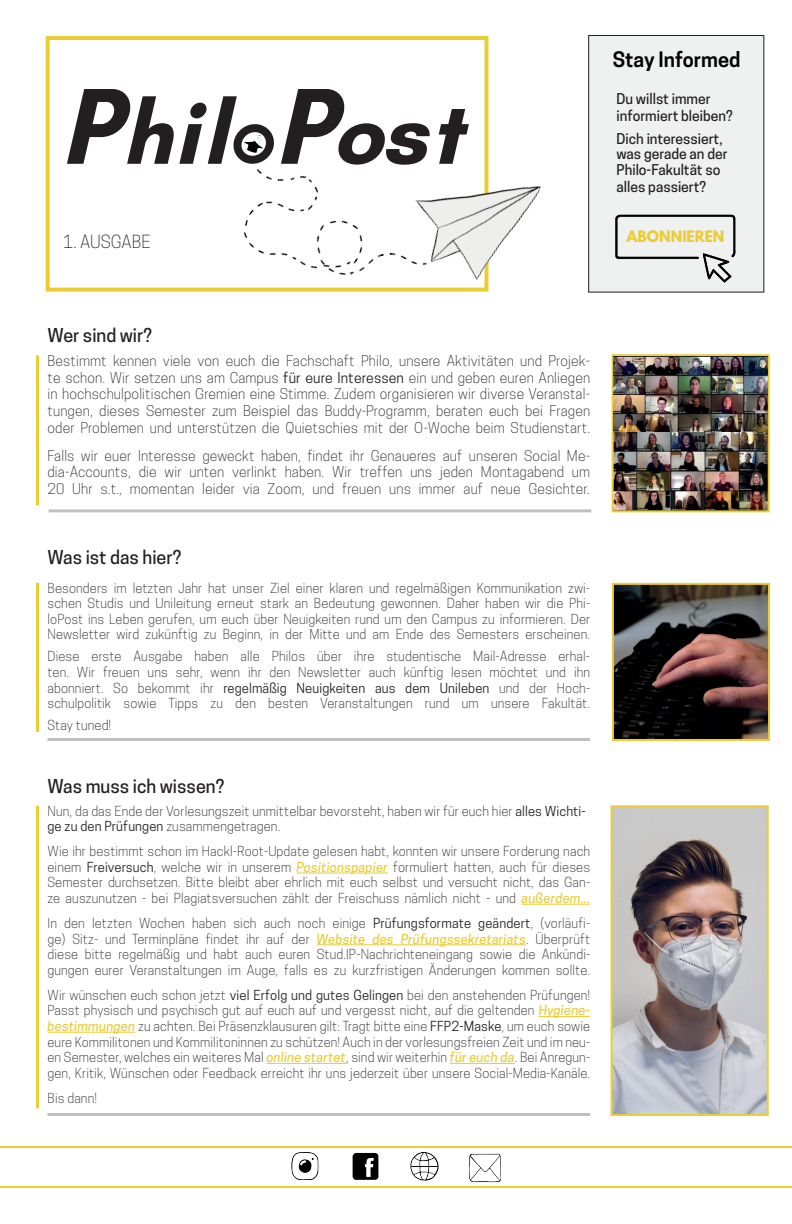
<style>
.page{position:relative;width:792px;height:1224px;background:#fff}
.page>*{position:absolute;margin:0;border:0;box-sizing:border-box;transform-origin:0 0}
.t1{font:italic 700 110px "Glacial Indifference";color:#231f20}
.t2{font:italic 700 90px "Glacial Indifference";color:#231f20}
.t3{font:600 20px "Cooper Hewitt";color:#000}
.t4{font:500 18px "Cooper Hewitt";color:#231f20}
.t5{font:300 17px "Cooper Hewitt";color:#231f20}
.t6{font:300 14px/16.8px "Cooper Hewitt";letter-spacing:.01em;color:#231f20;text-align:justify}
.t7{font:500 14px/16.8px "Cooper Hewitt";color:#231f20}
.t8{font:700 14px "League Spartan";color:#eacc33}
.t9{font:300 13px/15.6px "Cooper Hewitt";letter-spacing:.01em;color:#231f20;text-align:justify}
.s1{font-size:110px}
.s2{font-weight:400}
.s3{font-weight:500;font-style:italic;color:#eacc33}
</style>
<div class="page">
<svg style="left:0;top:1146px;width:792px;height:42px"></svg>
<div style="left:46px;top:36px;width:442px;height:256px;border:4px solid #eacc33"></div>
<div style="left:589px;top:36px;width:175px;height:256px;background:#eff0f0"></div>
<div style="left:588px;top:35px;width:176px;height:258px;border:1px solid #231f20"></div>
<svg style="left:233px;top:124px;width:41px;height:40px"></svg>
<img style="left:243px;top:134px;width:22px;height:22px">
<img style="left:615px;top:586px;width:152px;height:152px">
<div style="left:612px;top:583px;width:158px;height:158px;border:2px solid #ebcd35"></div>
<img style="left:615px;top:357px;width:152px;height:152px">
<div style="left:612px;top:354px;width:158px;height:158px;border:2px solid #ebcd35"></div>
<img style="left:614px;top:808px;width:152px;height:305px">
<div style="left:611px;top:805px;width:158px;height:311px;border:2px solid #ebcd35"></div>
<hr style="left:49px;top:509px;width:542px;height:3px;background:#bfc1c1">
<hr style="left:36px;top:355px;width:3px;height:150px;background:#eacc33">
<hr style="left:48px;top:1113px;width:542px;height:3px;background:#bfc1c1">
<hr style="left:36px;top:806px;width:3px;height:302px;background:#eacc33">
<hr style="left:297px;top:873px;width:91px;height:1px;background:#eacc33">
<hr style="left:521px;top:904px;width:69px;height:1px;background:#eacc33">
<hr style="left:317px;top:945px;width:209px;height:1px;background:#eacc33">
<hr style="left:539px;top:1016px;width:51px;height:1px;background:#eacc33">
<hr style="left:48px;top:1032px;width:87px;height:1px;background:#eacc33">
<hr style="left:266px;top:1063px;width:80px;height:1px;background:#eacc33">
<hr style="left:450px;top:1063px;width:65px;height:1px;background:#eacc33">
<img style="left:385px;top:144px;width:156px;height:148px">
<img style="left:360px;top:241px;width:71px;height:41px">
<img style="left:314px;top:265px;width:46px;height:23px">
<img style="left:319px;top:220px;width:29px;height:18px">
<img style="left:333px;top:225px;width:42px;height:42px">
<img style="left:304px;top:240px;width:24px;height:36px">
<img style="left:249px;top:242px;width:55px;height:23px">
<img style="left:243px;top:202px;width:19px;height:37px">
<img style="left:262px;top:201px;width:28px;height:10px">
<img style="left:290px;top:198px;width:27px;height:14px">
<img style="left:310px;top:179px;width:9px;height:19px">
<img style="left:290px;top:175px;width:20px;height:7px">
<img style="left:251px;top:159px;width:33px;height:22px">
<img style="left:348px;top:1149px;width:35px;height:36px">
<img style="left:288px;top:1149px;width:36px;height:36px">
<img style="left:407px;top:1149px;width:35px;height:36px">
<img style="left:467px;top:1149px;width:37px;height:36px">
<img style="left:615px;top:214px;width:121px;height:69px">
<hr style="left:47px;top:738px;width:543px;height:3px;background:#bfc1c1">
<hr style="left:36px;top:583px;width:3px;height:149px;background:#eacc33">
<h1 class="t1" style="left:60px;top:58px;width:92px">P</h1>
<h2 class="t2" style="left:122px;top:77px;width:367px">hil <span class="s1">P</span>ost</h2>
<h3 class="t5" style="left:63px;top:231px;width:89px">1. AUSGABE</h3>
<h3 class="t3" style="left:613px;top:48px;width:129px">Stay Informed</h3>
<p class="t7" style="left:617px;top:90px;width:118px">Du willst immer informiert bleiben?</p>
<p class="t7" style="left:617px;top:131px;width:113px;line-height:15px">Dich interessiert, was gerade an der</p>
<p class="t7" style="left:617px;top:162px;width:105px">Philo-Fakultät so</p>
<p class="t7" style="left:617px;top:179px;width:91px">alles passiert?</p>
<p class="t8" style="left:627px;top:225px;width:99px">ABONNIEREN</p>
<h3 class="t4" style="left:48px;top:324px;width:106px">Wer sind wir?</h3>
<p class="t6" style="left:48px;top:352px;width:544px">Bestimmt kennen viele von euch die Fachschaft Philo, unsere Aktivitäten und Projek&shy;te schon. Wir setzen uns am Campus <span class="s2">für eure Interessen</span> ein und geben euren Anliegen in hochschulpolitischen Gremien eine Stimme. Zudem organisieren wir diverse Veranstal&shy;tungen, dieses Semester zum Beispiel das Buddy-Programm, beraten euch bei Fragen oder Problemen und unterstützen die Quietschies mit der O-Woche beim Studienstart.</p>
<p class="t6" style="left:48px;top:448px;width:544px;line-height:16.4px">Falls wir euer Interesse geweckt haben, findet ihr Genaueres auf unseren Social Me&shy;dia-Accounts, die wir unten verlinkt haben. Wir treffen uns jeden Montagabend um 20 Uhr s.t., momentan leider via Zoom, und freuen uns immer auf neue Gesichter.</p>
<h3 class="t4" style="left:47px;top:547px;width:135px">Was ist das hier?</h3>
<p class="t9" style="left:47px;top:580px;width:544px">Besonders im letzten Jahr hat unser Ziel einer klaren und regelmäßigen Kommunikation zwi&shy;schen Studis und Unileitung erneut stark an Bedeutung gewonnen. Daher haben wir die Phi&shy;loPost ins Leben gerufen, um euch über Neuigkeiten rund um den Campus zu informieren. Der Newsletter wird zukünftig zu Beginn, in der Mitte und am Ende des Semesters erscheinen.</p>
<p class="t9" style="left:47px;top:649px;width:544px">Diese erste Ausgabe haben alle Philos über ihre studentische Mail-Adresse erhal&shy;ten. Wir freuen uns sehr, wenn ihr den Newsletter auch künftig lesen möchtet und ihn abonniert. So bekommt ihr <span class="s2">regelmäßig Neuigkeiten aus dem Unileben</span> und der Hoch&shy;schulpolitik sowie Tipps zu den besten Veranstaltungen rund um unsere Fakultät.</p>
<p class="t9" style="left:47px;top:718px;width:65px">Stay tuned!</p>
<h3 class="t4" style="left:48px;top:775px;width:178px">Was muss ich wissen?</h3>
<p class="t9" style="left:48px;top:803px;width:540px">Nun, da das Ende der Vorlesungszeit unmittelbar bevorsteht, haben wir für euch hier <span class="s2">alles Wichti&shy;ge zu den Prüfungen</span> zusammengetragen.</p>
<p class="t9" style="left:48px;top:844px;width:544px">Wie ihr bestimmt schon im Hackl-Root-Update gelesen habt, konnten wir unsere Forderung nach einem <span class="s2">Freiversuch</span>, welche wir in unserem <span class="s3">Positionspapier</span> formuliert hatten, auch für dieses Semester durchsetzen. Bitte bleibt aber ehrlich mit euch selbst und versucht nicht, das Gan&shy;ze auszunutzen - bei Plagiatsversuchen zählt der Freischuss nämlich nicht - und <span class="s3">außerdem...</span></p>
<p class="t9" style="left:48px;top:915px;width:544px">In den letzten Wochen haben sich auch noch einige <span class="s2">Prüfungsformate geändert</span>, (vorläufi&shy;ge) Sitz- und Terminpläne findet ihr auf der <span class="s3">Website des Prüfungssekretariats</span>. Überprüft diese bitte regelmäßig und habt auch euren Stud.IP-Nachrichteneingang sowie die Ankündi&shy;gungen eurer Veranstaltungen im Auge, falls es zu kurzfristigen Änderungen kommen sollte.</p>
<p class="t9" style="left:48px;top:987px;width:544px">Wir wünschen euch schon jetzt <span class="s2">viel Erfolg und gutes Gelingen</span> bei den anstehenden Prüfungen!<br>Passt physisch und psychisch gut auf euch auf und vergesst nicht, auf die geltenden <span class="s3">Hygiene&shy;bestimmungen</span> zu achten. Bei Präsenzklausuren gilt: Tragt bitte eine <span class="s2">FFP2-Maske</span>, um euch sowie eure Kommilitonen und Kommilitoninnen zu schützen! Auch in der vorlesungsfreien Zeit und im neu&shy;en Semester, welches ein weiteres Mal <span class="s3">online startet</span>, sind wir weiterhin <span class="s3">für euch da</span>. Bei Anregun&shy;gen, Kritik, Wünschen oder Feedback erreicht ihr uns jederzeit über unsere Social-Media-Kanäle.</p>
<p class="t9" style="left:48px;top:1090px;width:51px">Bis dann!</p>
</div>
